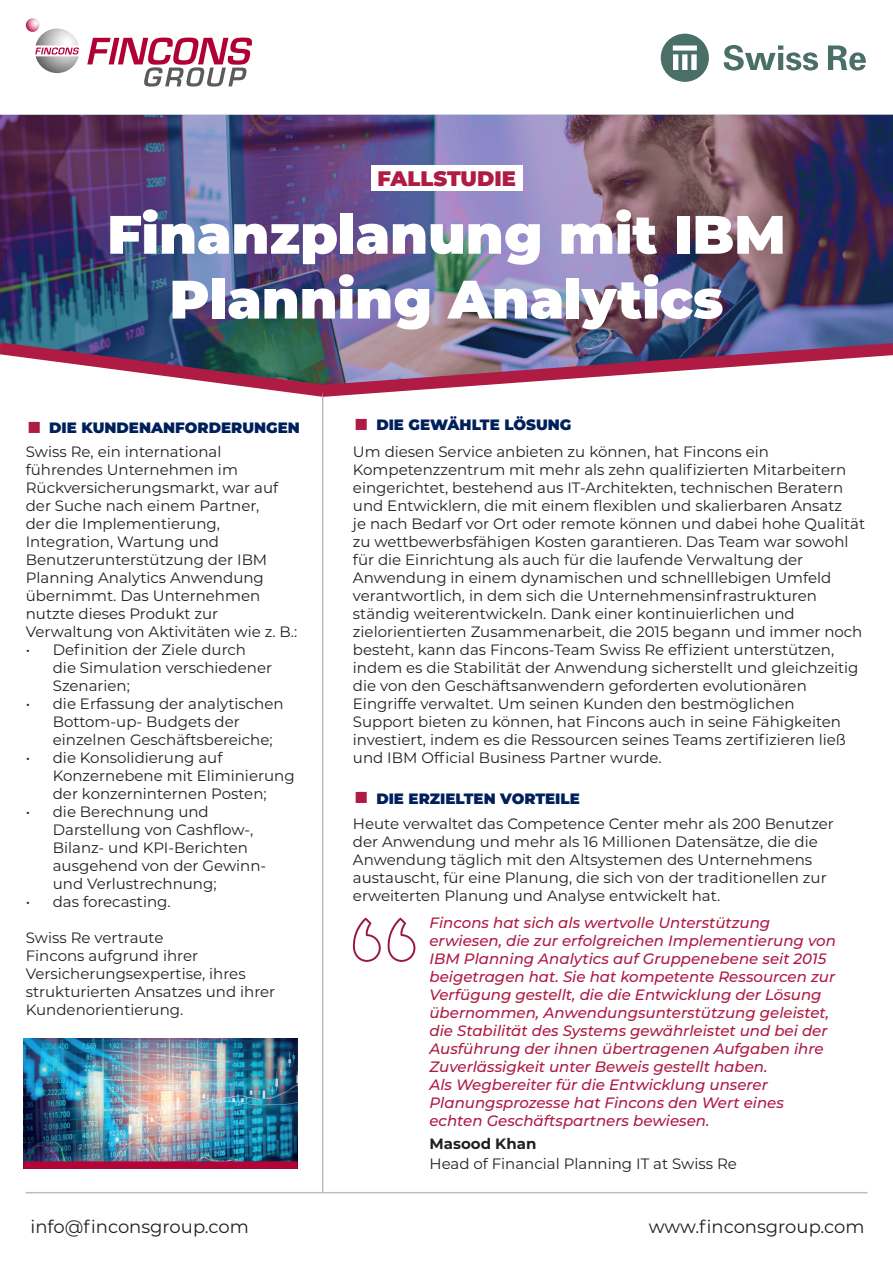
<style>
.page{position:relative;width:893px;height:1263px;background:#fff}
.page>*{position:absolute;margin:0;border:0;box-sizing:border-box;transform-origin:0 0}
.t1{font:900 54px "Montserrat";color:#fff}
.t2{font:900 21px "Montserrat";color:#af1b43}
.t3{font:18px "Montserrat";color:#231f20}
.t4{font:15px/18px "Montserrat";color:#231f20}
.t5{font:italic 500 15px/18px "Montserrat";color:#af1b45}
.t6{font:900 15px "Montserrat";color:#00205c}
.t7{font:700 15px "Montserrat";color:#231f20}
.s1{font-size:28.5px;color:#af1b43}
</style>
<div class="page">
<hr style="left:322px;top:397px;width:1px;height:795px;background:#535659">
<img style="left:0;top:115px;width:893px;height:220px">
<hr style="left:26px;top:1192px;width:841px;height:1px;background:#535659">
<div style="left:371px;top:165px;width:151px;height:26px;background:#fff"></div>
<svg style="left:0;top:335px;width:893px;height:69px"></svg>
<img style="left:25px;top:18px;width:227px;height:69px">
<img style="left:23px;top:1038px;width:275px;height:123px">
<div style="left:23px;top:1161px;width:275px;height:8px;background:#b30437"></div>
<svg style="left:661px;top:34px;width:48px;height:48px"></svg>
<svg style="left:724px;top:45px;width:142px;height:25px"></svg>
<svg style="left:387px;top:918px;width:28px;height:44px"></svg>
<svg style="left:353px;top:918px;width:28px;height:44px"></svg>
<p class="t2" style="left:378px;top:163px;width:140px">FALLSTUDIE</p>
<p class="t1" style="left:107px;top:194px;width:680px">Finanzplanung mit IBM</p>
<p class="t1" style="left:169px;top:259px;width:555px">Planning Analytics</p>
<p class="t6" style="left:26px;top:417px;width:276px"><span class="s1">■</span> DIE KUNDENANFORDERUNGEN</p>
<p class="t4" style="left:26px;top:442px;width:273px">Swiss Re, ein international führendes Unternehmen im<br>Rückversicherungsmarkt, war auf der Suche nach einem Partner,<br>der die Implementierung,<br>Integration, Wartung und<br>Benutzerunterstützung der IBM<br>Planning Analytics Anwendung übernimmt. Das Unternehmen nutzte dieses Produkt zur<br>Verwaltung von Aktivitäten wie z. B.:</p>
<p class="t4" style="left:53px;top:640px;width:221px;text-indent:-27px">• Definition der Ziele durch die Simulation verschiedener<br>Szenarien;</p>
<p class="t4" style="left:53px;top:694px;width:232px;text-indent:-27px">• die Erfassung der analytischen<br>Bottom-up- Budgets der einzelnen Geschäftsbereiche;</p>
<p class="t4" style="left:53px;top:748px;width:243px;text-indent:-27px">• die Konsolidierung auf<br>Konzernebene mit Eliminierung der konzerninternen Posten;</p>
<p class="t4" style="left:53px;top:802px;width:215px;text-indent:-27px">• die Berechnung und<br>Darstellung von Cashflow-,<br>Bilanz- und KPI-Berichten ausgehend von der Gewinn&shy;und Verlustrechnung;</p>
<p class="t4" style="left:26px;top:892px;width:146px">• das forecasting.</p>
<p class="t4" style="left:26px;top:928px;width:251px">Swiss Re vertraute<br>Fincons aufgrund ihrer<br>Versicherungsexpertise, ihres strukturierten Ansatzes und ihrer<br>Kundenorientierung.</p>
<p class="t6" style="left:353px;top:413px;width:220px"><span class="s1">■</span> DIE GEWÄHLTE LÖSUNG</p>
<p class="t4" style="left:353px;top:442px;width:495px">Um diesen Service anbieten zu können, hat Fincons ein<br>Kompetenzzentrum mit mehr als zehn qualifizierten Mitarbeitern</p>
<p class="t4" style="left:353px;top:478px;width:492px">eingerichtet, bestehend aus IT-Architekten, technischen Beratern und Entwicklern, die mit einem flexiblen und skalierbaren Ansatz</p>
<p class="t4" style="left:353px;top:514px;width:514px">je nach Bedarf vor Ort oder remote können und dabei hohe Qualität zu wettbewerbsfähigen Kosten garantieren. Das Team war sowohl für die Einrichtung als auch für die laufende Verwaltung der</p>
<p class="t4" style="left:353px;top:568px;width:480px">Anwendung in einem dynamischen und schnelllebigen Umfeld verantwortlich, in dem sich die Unternehmensinfrastrukturen</p>
<p class="t4" style="left:353px;top:604px;width:443px">ständig weiterentwickeln. Dank einer kontinuierlichen und</p>
<p class="t4" style="left:353px;top:622px;width:511px">zielorientierten Zusammenarbeit, die 2015 begann und immer noch besteht, kann das Fincons-Team Swiss Re effizient unterstützen, indem es die Stabilität der Anwendung sicherstellt und gleichzeitig die von den Geschäftsanwendern geforderten evolutionären Eingriffe verwaltet. Um seinen Kunden den bestmöglichen</p>
<p class="t4" style="left:353px;top:712px;width:495px">Support bieten zu können, hat Fincons auch in seine Fähigkeiten investiert, indem es die Ressourcen seines Teams zertifizieren ließ</p>
<p class="t4" style="left:353px;top:748px;width:310px">und IBM Official Business Partner wurde.</p>
<p class="t6" style="left:353px;top:787px;width:228px"><span class="s1">■</span> DIE ERZIELTEN VORTEILE</p>
<p class="t4" style="left:353px;top:814px;width:482px">Heute verwaltet das Competence Center mehr als 200 Benutzer der Anwendung und mehr als 16 Millionen Datensätze, die die Anwendung täglich mit den Altsystemen des Unternehmens austauscht, für eine Planung, die sich von der traditionellen zur erweiterten Planung und Analyse entwickelt hat.</p>
<p class="t5" style="left:429px;top:913px;width:342px">Fincons hat sich als wertvolle Unterstützung</p>
<p class="t5" style="left:429px;top:931px;width:408px">erwiesen, die zur erfolgreichen Implementierung von IBM Planning Analytics auf Gruppenebene seit 2015 beigetragen hat. Sie hat kompetente Ressourcen zur Verfügung gestellt, die die Entwicklung der Lösung übernommen, Anwendungsunterstützung geleistet, die Stabilität des Systems gewährleistet und bei der Ausführung der ihnen übertragenen Aufgaben ihre Zuverlässigkeit unter Beweis gestellt haben.</p>
<p class="t5" style="left:429px;top:1075px;width:340px">Als Wegbereiter für die Entwicklung unserer</p>
<p class="t5" style="left:429px;top:1093px;width:356px">Planungsprozesse hat Fincons den Wert eines</p>
<p class="t5" style="left:429px;top:1111px;width:282px">echten Geschäftspartners bewiesen.</p>
<p class="t7" style="left:429px;top:1133px;width:108px">Masood Khan</p>
<p class="t4" style="left:429px;top:1154px;width:309px">Head of Financial Planning IT at Swiss Re</p>
<p class="t3" style="left:31px;top:1214px;width:220px">info@finconsgroup.com</p>
<p class="t3" style="left:649px;top:1214px;width:217px">www.finconsgroup.com</p>
</div>
